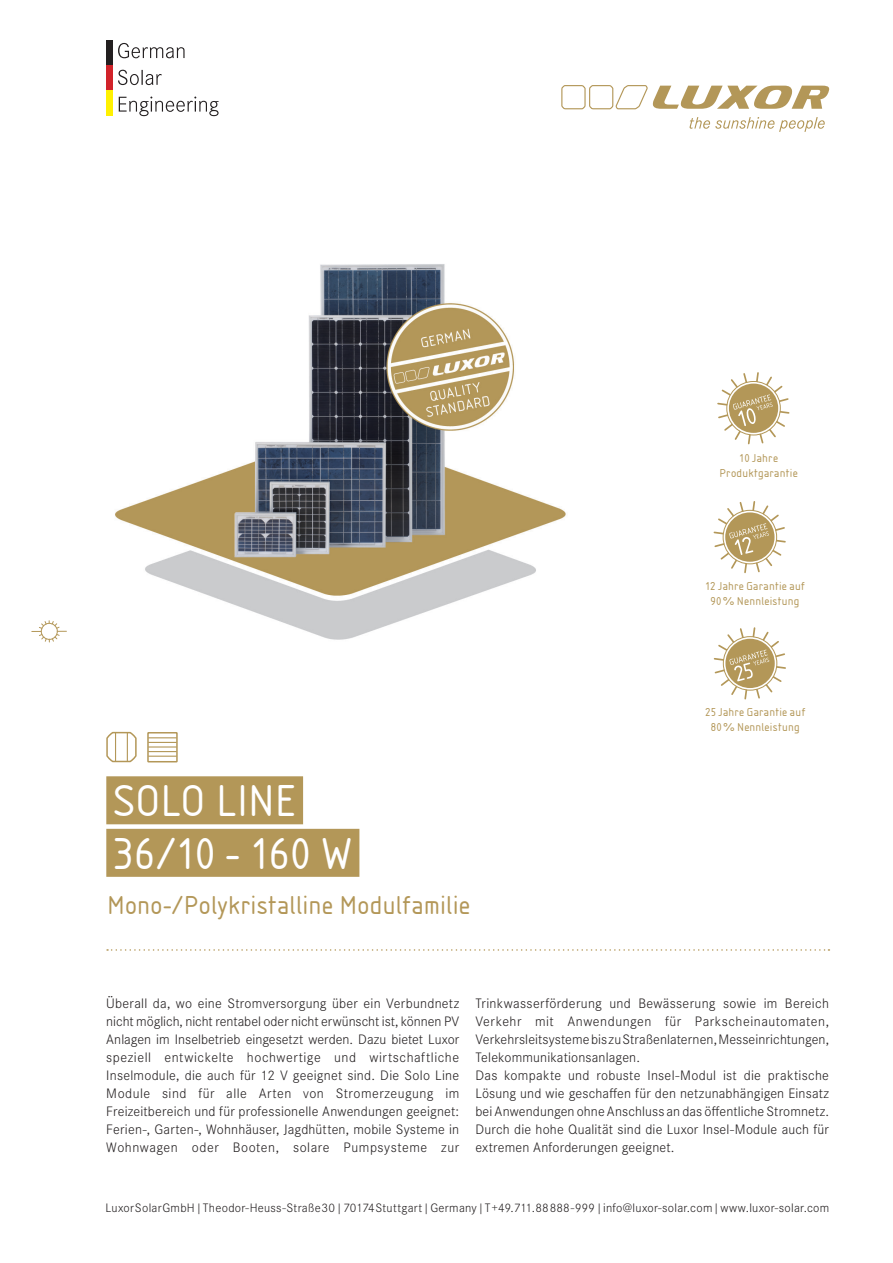
<style>
.page{position:relative;width:893px;height:1263px;background:#fff}
.page>*{position:absolute;margin:0;border:0;box-sizing:border-box;transform-origin:0 0}
.t1{font:46.5px "Isonorm D";letter-spacing:.005em;color:#fff}
.t2{font:27px "Isonorm D";letter-spacing:.01em;color:#b39758}
.t3{font:300 14.25px/18px "Corporate S";letter-spacing:.015em;color:#231f20;text-align:justify}
.t4{font:300 12.75px "Corporate S";letter-spacing:.02em;color:#231f20}
.t5{font:12px/15px "Isonorm D";letter-spacing:.02em;color:#b39758;text-align:center}
</style>
<div class="page">
<div style="left:106px;top:776px;width:197px;height:48px;background:#b39758"></div>
<div style="left:106px;top:829px;width:253px;height:48px;background:#b39758"></div>
<div style="left:106px;top:732px;width:31px;height:30px;border:2px solid #b39758;border-radius:6px"></div>
<svg style="left:115px;top:733px;width:1px;height:28px"></svg>
<svg style="left:127px;top:733px;width:1px;height:28px"></svg>
<div style="left:147px;top:732px;width:31px;height:30px;border:2px solid #b39758"></div>
<svg style="left:148px;top:737px;width:29px;height:20px"></svg>
<svg style="left:690px;top:117px;width:135px;height:15px"></svg>
<svg style="left:561px;top:85px;width:269px;height:24px"></svg>
<svg style="left:31px;top:620px;width:36px;height:23px"></svg>
<svg style="left:107px;top:949px;width:722px;height:2px"></svg>
<svg style="left:717px;top:372px;width:73px;height:73px"></svg>
<svg style="left:713px;top:501px;width:73px;height:73px"></svg>
<svg style="left:713px;top:627px;width:73px;height:73px"></svg>
<div style="left:106px;top:40px;width:7px;height:25px;background:#231f20"></div>
<div style="left:106px;top:65px;width:7px;height:26px;background:#d1232a"></div>
<div style="left:106px;top:91px;width:7px;height:25px;background:#fff101"></div>
<svg style="left:119px;top:97px;width:100px;height:19px"></svg>
<svg style="left:118px;top:70px;width:44px;height:15px"></svg>
<svg style="left:118px;top:43px;width:67px;height:15px"></svg>
<img style="left:115px;top:264px;width:451px;height:376px">
<p class="t5" style="left:719px;top:451px;width:80px">10 Jahre<br>Produktgarantie</p>
<p class="t5" style="left:705px;top:578px;width:101px">12 Jahre Garantie auf</p>
<p class="t5" style="left:710px;top:593px;width:90px">90% Nennleistung</p>
<p class="t1" style="left:113px;top:775px;width:184px">SOLO LINE</p>
<p class="t1" style="left:113px;top:827px;width:240px">36/10 - 160 W</p>
<p class="t2" style="left:107px;top:890px;width:365px">Mono-/Polykristalline Modulfamilie</p>
<p class="t5" style="left:705px;top:705px;width:102px">25 Jahre Garantie auf</p>
<p class="t5" style="left:711px;top:720px;width:90px">80% Nennleistung</p>
<p class="t3" style="left:106px;top:993px;width:354px">Überall da, wo eine Stromversorgung über ein Verbundnetz nicht möglich, nicht rentabel oder nicht erwünscht ist, können PV Anlagen im Inselbetrieb eingesetzt werden. Dazu bietet Luxor speziell entwickelte hochwertige und wirtschaftliche Inselmodule, die auch für 12 V geeignet sind. Die Solo Line Module sind für alle Arten von Stromerzeugung im Freizeitbereich und für professionelle Anwendungen geeignet:<br>Ferien-, Garten-, Wohnhäuser, Jagdhütten, mobile Systeme in Wohnwagen oder Booten, solare Pumpsysteme zur</p>
<p class="t3" style="left:475px;top:993px;width:355px">Trinkwasserförderung und Bewässerung sowie im Bereich Verkehr mit Anwendungen für Parkscheinautomaten, Verkehrsleitsysteme bis zu Straßenlaternen, Messeinrichtungen, Telekommunikationsanlagen.</p>
<p class="t3" style="left:475px;top:1065px;width:355px">Das kompakte und robuste Insel-Modul ist die praktische Lösung und wie geschaffen für den netzunabhängigen Einsatz bei Anwendungen ohne Anschluss an das öffentliche Stromnetz.<br>Durch die hohe Qualität sind die Luxor Insel-Module auch für extremen Anforderungen geeignet.</p>
<p class="t4" style="left:105px;top:1199px;width:725px">Luxor Solar GmbH | Theodor-Heuss-Straße 30 | 70174 Stuttgart | Germany | T +49.711.88 888 - 999 | info@luxor-solar.com | www.luxor-solar.com</p>
</div>
